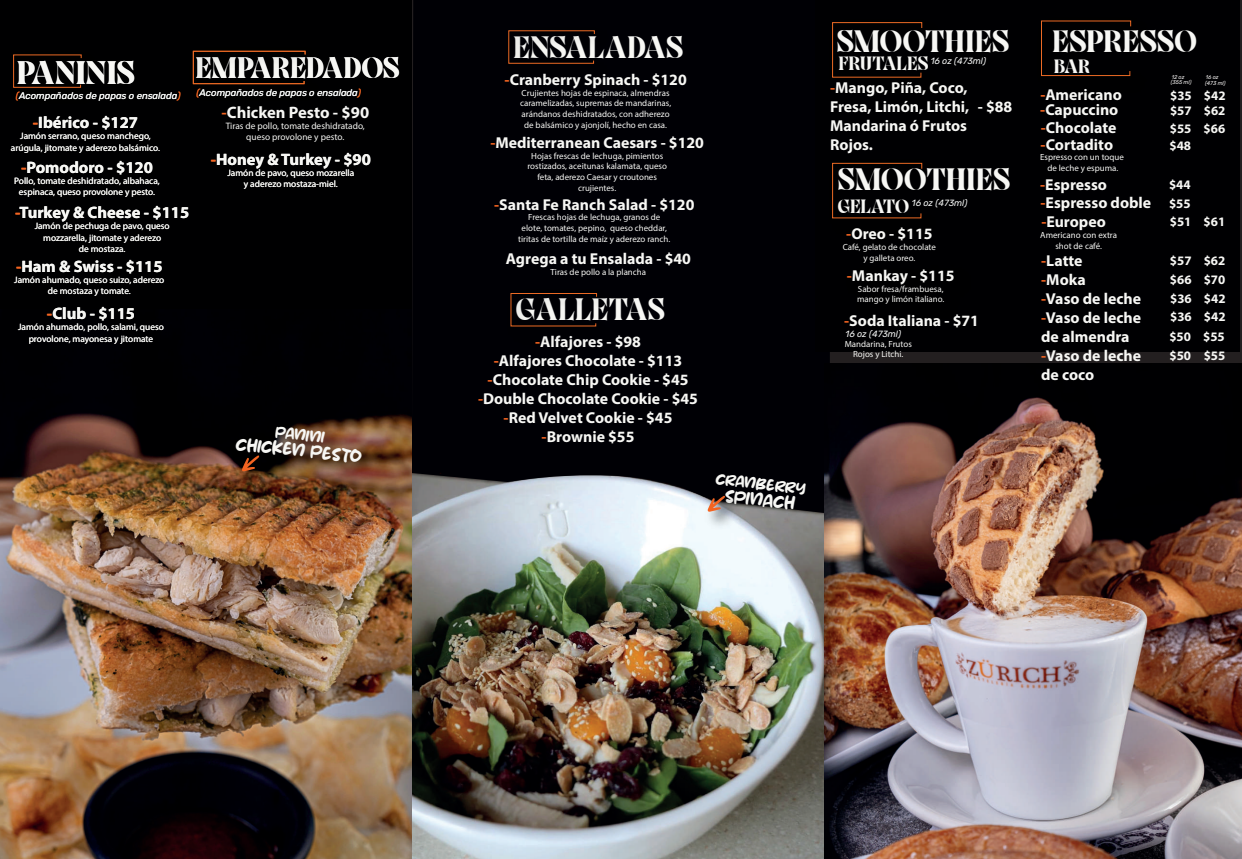
<style>
.page{position:relative;width:1242px;height:859px;background:#fff}
.page>*{position:absolute;margin:0;border:0;box-sizing:border-box;transform-origin:0 0}
.t1{font:700 32.3px "Aventi";color:#f7f7f4}
.t2{font:700 30.8px "Aventi";color:#f7f7f4}
.t3{font:700 29.4px "Aventi";color:#f7f7f4}
.t4{font:700 19.2px "Aventi";letter-spacing:-.01em;color:#f7f7f4}
.t5{font:700 16.6px "Myriad Pro";color:#f7f7f4}
.t6{font:16.1px "Bongkar";color:#f7f7f4}
.t7{font:16px "Bongkar";color:#f7f7f4}
.t8{font:700 15.8px/18.9px "Myriad Pro";color:#f7f7f4}
.t9{font:14.2px "Bongkar";color:#f7f7f4}
.t10{font:14.1px "Bongkar";color:#f7f7f4}
.t11{font:700 13px/18.6px "Myriad Pro";color:#f7f7f4}
.t12{font:italic 9.5px "Rubik";color:#f7f8f7}
.t13{font:italic 9.4px "Rubik";color:#160102}
.t14{font:9.3px/11.2px "Myriad Pro";color:#f7f7f4;text-align:center}
.t15{font:italic 9px "Rubik";color:#f7f8f7}
.t16{font:8.9px/10.7px "Myriad Pro";color:#f7f7f4;text-align:center}
.t17{font:italic 5.5px "Rubik";color:#fbf9f8}
.s1{color:#f36421}
.s2{font-family:"Aventi";font-weight:700;font-style:normal;font-size:19.2px;color:#f7f7f4}
</style>
<div class="page">
<div style="left:0;top:0;width:411px;height:349px;background:#000001"></div>
<img style="left:411px;top:444px;width:413px;height:415px">
<div style="left:412px;top:0;width:418px;height:513px;background:#000005"></div>
<img style="left:0;top:349px;width:411px;height:510px">
<img style="left:824px;top:363px;width:418px;height:496px">
<div style="left:815px;top:0;width:425px;height:351px;background:#000002"></div>
<img style="left:266px;top:417px;width:86px;height:11px">
<img style="left:227px;top:428px;width:158px;height:61px">
<img style="left:234px;top:447px;width:48px;height:47px">
<svg style="left:241px;top:455px;width:18px;height:16px"></svg>
<img style="left:699px;top:487px;width:48px;height:47px">
<svg style="left:707px;top:495px;width:18px;height:17px"></svg>
<div style="left:500px;top:22px;width:117px;height:64px;background:#000005"></div>
<svg style="left:508px;top:30px;width:87px;height:34px;background:#100706"></svg>
<svg style="left:832px;top:22px;width:90px;height:56px"></svg>
<img style="left:1041px;top:20px;width:91px;height:57px">
<svg style="left:1041px;top:20px;width:90px;height:56px"></svg>
<img style="left:832px;top:162px;width:91px;height:7px">
<svg style="left:832px;top:163px;width:90px;height:56px"></svg>
<div style="left:502px;top:285px;width:117px;height:63px;background:#000004"></div>
<svg style="left:510px;top:293px;width:87px;height:34px;background:#100706"></svg>
<svg style="left:13px;top:54px;width:69px;height:34px"></svg>
<img style="left:192px;top:50px;width:114px;height:35px">
<svg style="left:193px;top:51px;width:113px;height:33px"></svg>
<h1 class="t1" style="left:17px;top:54px;width:119px">PANINIS</h1>
<h3 class="t3" style="left:195px;top:51px;width:206px">EMPAREDADOS</h3>
<p class="t13" style="left:33px;top:70px;width:4px">.</p>
<p class="t12" style="left:16px;top:91px;width:166px"><span class="s1">(</span>Acompañados de papas o ensalada<span class="s1">)</span></p>
<p class="t12" style="left:196px;top:87px;width:166px"><span class="s1">(</span>Acompañados de papas o ensalada<span class="s1">)</span></p>
<h3 class="t5" style="left:33px;top:112px;width:107px"><span class="s1">-</span>Ibérico - $127</h3>
<p class="t14" style="left:11px;top:130px;width:151px">Jamón serrano, queso manchego, arúgula, jitomate y aderezo balsámico.</p>
<h3 class="t5" style="left:21px;top:157px;width:133px"><span class="s1">-</span>Pomodoro - $120</h3>
<p class="t14" style="left:14px;top:175px;width:147px">Pollo, tomate deshidratado, albahaca, espinaca, queso provolone y pesto.</p>
<h3 class="t5" style="left:221px;top:102px;width:149px"><span class="s1">-</span>Chicken Pesto - $90</h3>
<p class="t14" style="left:226px;top:120px;width:141px">Tiras de pollo, tomate deshidratado, queso provolone y pesto.</p>
<h3 class="t5" style="left:211px;top:148px;width:162px"><span class="s1">-</span>Honey &amp; Turkey - $90</h3>
<p class="t14" style="left:227px;top:167px;width:128px">Jamón de pavo, queso mozarella y aderezo mostaza-miel.</p>
<p class="t13" style="left:33px;top:131px;width:4px">.</p>
<h3 class="t5" style="left:15px;top:202px;width:176px"><span class="s1">-</span>Turkey &amp; Cheese - $115</h3>
<p class="t14" style="left:35px;top:220px;width:137px">Jamón de pechuga de pavo, queso mozzarella, jitomate y aderezo<br>de mostaza.</p>
<h3 class="t5" style="left:16px;top:255px;width:148px"><span class="s1">-</span>Ham &amp; Swiss - $115</h3>
<p class="t14" style="left:14px;top:274px;width:152px">Jamón ahumado, queso suizo, aderezo de mostaza y tomate.</p>
<h3 class="t5" style="left:47px;top:303px;width:90px"><span class="s1">-</span>Club - $115</h3>
<p class="t14" style="left:18px;top:321px;width:147px">Jamón ahumado, pollo, salami, queso provolone, mayonesa y jitomate</p>
<h3 class="t10" style="left:276px;top:425px;width:51px;rotate:6deg">PANINI</h3>
<h3 class="t7" style="left:237px;top:435px;width:128px;rotate:6deg">CHICKEN PESTO</h3>
<h2 class="t2" style="left:513px;top:30px;width:172px">ENSALADAS</h2>
<h3 class="t8" style="left:504px;top:70px;width:184px"><span class="s1">-</span>Cranberry Spinach - $120</h3>
<p class="t16" style="left:520px;top:87px;width:153px">Crujientes hojas de espinaca, almendras caramelizadas, supremas de mandarinas, arándanos deshidratados, con adherezo de balsámico y ajonjolí, hecho en casa.</p>
<h3 class="t8" style="left:490px;top:132px;width:215px"><span class="s1">-</span>Mediterranean Caesars - $120</h3>
<p class="t16" style="left:527px;top:150px;width:141px">Hojas frescas de lechuga, pimientos rostizados, aceitunas kalamata, queso feta, aderezo Caesar y croutones crujientes.</p>
<h3 class="t8" style="left:494px;top:194px;width:202px"><span class="s1">-</span>Santa Fe Ranch Salad - $120</h3>
<p class="t16" style="left:518px;top:212px;width:154px">Frescas hojas de lechuga, granos de elote, tomates, pepino, queso cheddar, tiritas de tortilla de maíz y aderezo ranch.</p>
<h3 class="t8" style="left:506px;top:249px;width:187px">Agrega a tu Ensalada - $40</h3>
<p class="t16" style="left:551px;top:267px;width:97px">Tiras de pollo a la plancha</p>
<h2 class="t2" style="left:516px;top:291px;width:151px">GALLETAS</h2>
<h3 class="t8" style="left:478px;top:332px;width:221px;text-align:center"><span class="s1">-</span>Alfajores - $98<br><span class="s1">-</span>Alfajores Chocolate - $113 <span class="s1">-</span>Chocolate Chip Cookie - $45 <span class="s1">-</span>Double Chocolate Cookie - $45 <span class="s1">-</span>Red Velvet Cookie - $45 <span class="s1">-</span>Brownie $55</h3>
<h3 class="t9" style="left:716px;top:472px;width:92px;rotate:6deg">CRANBERRY</h3>
<h3 class="t6" style="left:725px;top:487px;width:72px;rotate:6deg">SPINACH</h3>
<h2 class="t2" style="left:837px;top:24px;width:174px">SMOOTHIES</h2>
<h3 class="t8" style="left:830px;top:78px;width:141px"><span class="s1">-</span>Mango, Piña, Coco,<br>Fresa, Limón, Litchi,<br>Mandarina ó Frutos<br>Rojos.</h3>
<p class="t15" style="left:838px;top:56px;width:149px"><span class="s2">FRUTALES</span> 16 oz (473ml)</p>
<h3 class="t8" style="left:978px;top:97px;width:36px">- $88</h3>
<h2 class="t2" style="left:838px;top:162px;width:174px">SMOOTHIES</h2>
<h3 class="t4" style="left:838px;top:195px;width:73px">GELATO</h3>
<p class="t15" style="left:912px;top:198px;width:57px">16 oz (473ml)</p>
<h3 class="t8" style="left:846px;top:224px;width:88px"><span class="s1">-</span>Oreo - $115</h3>
<p class="t16" style="left:842px;top:241px;width:95px">Café, gelato de chocolate y galleta oreo.</p>
<h3 class="t8" style="left:847px;top:265px;width:109px"><span class="s1">-</span>Mankay - $115</h3>
<p class="t16" style="left:857px;top:283px;width:89px;text-align:left">Sabor fresa/frambuesa, mango y limón italiano.</p>
<h3 class="t8" style="left:844px;top:310px;width:136px"><span class="s1">-</span>Soda Italiana - $71</h3>
<p class="t15" style="left:845px;top:328px;width:57px">16 oz (473ml)</p>
<p class="t16" style="left:845px;top:338px;width:69px">Mandarina, Frutos<br>Rojos y Litchi.</p>
<h2 class="t2" style="left:1052px;top:23px;width:146px">ESPRESSO</h2>
<h3 class="t4" style="left:1054px;top:55px;width:38px">BAR</h3>
<h3 class="t8" style="left:1040px;top:85px;width:83px"><span class="s1">-</span>Americano</h3>
<h3 class="t8" style="left:1040px;top:135px;width:74px"><span class="s1">-</span>Cortadito</h3>
<p class="t17" style="left:1171px;top:74px;width:14px">12 oz</p>
<p class="t17" style="left:1206px;top:74px;width:14px">16 oz</p>
<p class="t17" style="left:1170px;top:79px;width:22px">(355 ml)</p>
<p class="t17" style="left:1205px;top:80px;width:22px">(473 ml)</p>
<h3 class="t11" style="left:1170px;top:88px;width:57px;line-height:14.6px">$35 $42 $57 $62</h3>
<h3 class="t11" style="left:1170px;top:119px;width:57px">$55 $66</h3>
<h3 class="t8" style="left:1040px;top:99px;width:80px"><span class="s1">-</span>Capuccino</h3>
<p class="t16" style="left:1040px;top:152px;width:85px">Espresso con un toque de leche y espuma.</p>
<h3 class="t8" style="left:1040px;top:174px;width:113px"><span class="s1">-</span>Espresso <span class="s1">-</span>Espresso doble <span class="s1">-</span>Europeo</h3>
<p class="t16" style="left:1040px;top:230px;width:78px">Americano con extra shot de café.</p>
<h3 class="t8" style="left:1041px;top:251px;width:101px"><span class="s1">-</span>Latte<br><span class="s1">-</span>Moka<br><span class="s1">-</span>Vaso de leche <span class="s1">-</span>Vaso de leche de almendra <span class="s1">-</span>Vaso de leche de coco</h3>
<h3 class="t8" style="left:1040px;top:118px;width:77px"><span class="s1">-</span>Chocolate</h3>
<h3 class="t11" style="left:1169px;top:136px;width:23px">$48</h3>
<h3 class="t11" style="left:1169px;top:175px;width:23px;line-height:19px">$44 $55</h3>
<h3 class="t11" style="left:1170px;top:212px;width:57px">$51 $61</h3>
<h3 class="t11" style="left:1170px;top:251px;width:57px;text-align:justify">$57 $62 $66 $70 $36 $42 $36 $42</h3>
<h3 class="t11" style="left:1169px;top:327px;width:57px;line-height:19.1px">$50<br>$50 $55</h3>
<h3 class="t11" style="left:1203px;top:327px;width:23px">$55</h3>
</div>
